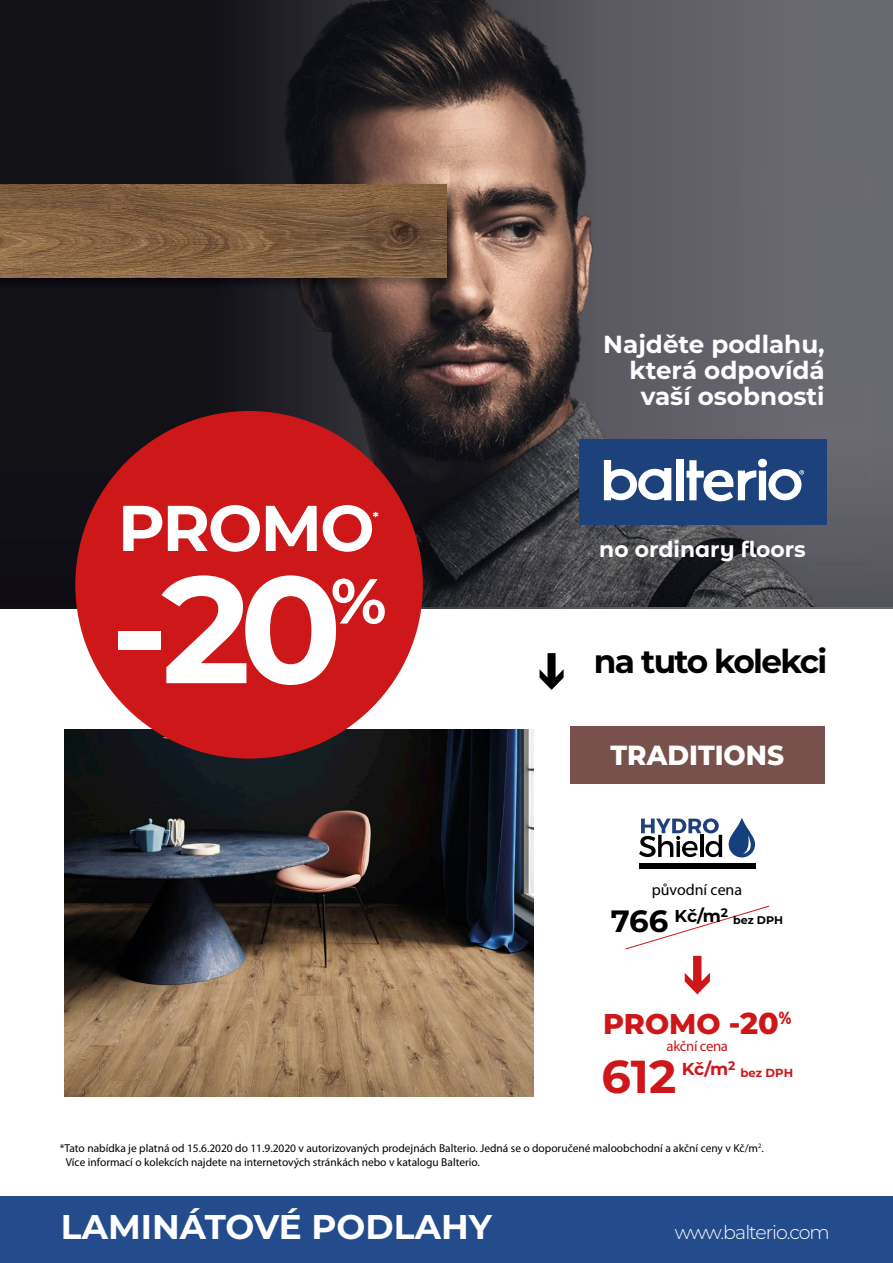
<style>
.page{position:relative;width:893px;height:1263px;background:#fff}
.page>*{position:absolute;margin:0;border:0;box-sizing:border-box;transform-origin:0 0}
.t1{font:700 151.35px "Montserrat";color:#fff}
.t2{font:700 64.5px "Montserrat";letter-spacing:-.03em;color:#fff}
.t3{font:700 63.6px "Montserrat";color:#fff}
.t4{font:700 46.2px "Montserrat";color:#cd1719}
.t5{font:700 34.2px "Montserrat";color:#fff}
.t6{font:700 32.85px "Montserrat";color:#000}
.t7{font:800 28.5px "Montserrat";color:#cd1719}
.t8{font:800 27.6px "Montserrat";color:#fff;scale:.95 1}
.t9{font:700 24.6px/26.1px "Montserrat";color:#fff;text-align:right}
.t10{font:700 21.75px "Montserrat";color:#fff}
.t11{font:300 19.05px "Montserrat";letter-spacing:-.055em;color:#fff}
.t12{font:700 17.25px "Montserrat";color:#000}
.t13{font:700 17.25px "Montserrat";color:#cd1719}
.t14{font:15.9px "Myriad Pro";color:#000}
.t15{font:14.85px "Myriad Pro";letter-spacing:-.025em;color:#cd1719}
.t16{font:700 13.65px "Montserrat";color:#fff}
.t17{font:700 11.7px "Montserrat";letter-spacing:-.005em;color:#cd1719}
.t18{font:11.4px/13.6px "Myriad Pro";color:#000}
.t19{font:700 11.1px "Montserrat";letter-spacing:-.005em;color:#000}
.s1{font-size:30.75px}
.s2{font-size:30.15px}
</style>
<div class="page">
<img style="left:64px;top:729px;width:470px;height:368px">
<svg style="left:0;top:606px;width:893px;height:2px"></svg>
<img style="left:0;top:0;width:871px;height:206px">
<img style="left:871px;top:0;width:22px;height:606px">
<img style="left:430px;top:206px;width:442px;height:400px">
<img style="left:0;top:291px;width:430px;height:315px">
<img style="left:0;top:182px;width:459px;height:109px">
<img style="left:0;top:184px;width:447px;height:94px">
<div style="left:75px;top:411px;width:348px;height:348px;background:#cd1719;border-radius:50%"></div>
<div style="left:0;top:1196px;width:893px;height:67px;background:#244c8d"></div>
<div style="left:570px;top:726px;width:254px;height:58px;background:#78514c"></div>
<svg style="left:729px;top:818px;width:26px;height:39px"></svg>
<svg style="left:639px;top:818px;width:83px;height:39px"></svg>
<div style="left:639px;top:863px;width:116px;height:5px;background:#000"></div>
<svg style="left:685px;top:956px;width:25px;height:38px"></svg>
<svg style="left:625px;top:905px;width:145px;height:45px"></svg>
<div style="left:579px;top:439px;width:247px;height:86px;background:#1d427b"></div>
<div style="left:676px;top:459px;width:8px;height:41px;background:#fff"></div>
<svg style="left:686px;top:459px;width:118px;height:42px"></svg>
<svg style="left:604px;top:460px;width:67px;height:40px"></svg>
<svg style="left:540px;top:653px;width:24px;height:37px"></svg>
<svg style="left:0;top:0;width:4px;height:3px"></svg>
<p class="t2" style="left:118px;top:482px;width:258px">PROMO</p>
<p class="t16" style="left:373px;top:507px;width:7px">*</p>
<p class="t1" style="left:110px;top:520px;width:234px">-20</p>
<p class="t3" style="left:331px;top:555px;width:57px">%</p>
<p class="t9" style="left:603px;top:330px;width:223px">Najděte podlahu, která odpovídá vaší osobnosti</p>
<p class="t10" style="left:599px;top:533px;width:208px">no ordinary floors</p>
<p class="t6" style="left:594px;top:637px;width:235px">na tuto kolekci</p>
<p class="t8" style="left:611px;top:735px;width:184px">TRADITIONS</p>
<p class="t14" style="left:652px;top:881px;width:92px">původní cena</p>
<p class="t12" style="left:611px;top:904px;width:119px"><span class="s1">766</span> Kč/m<sup>2</sup></p>
<p class="t19" style="left:733px;top:912px;width:51px">bez DPH</p>
<p class="t7" style="left:603px;top:1003px;width:190px">PROMO <span class="s2">-20</span><sup>%</sup></p>
<p class="t15" style="left:667px;top:1038px;width:63px">akční cena</p>
<p class="t4" style="left:601px;top:1043px;width:76px">612</p>
<p class="t13" style="left:682px;top:1056px;width:55px">Kč/m<sup>2</sup></p>
<p class="t17" style="left:740px;top:1064px;width:54px">bez DPH</p>
<p class="t18" style="left:66px;top:1141px;width:700px;text-indent:-6px">*Tato nabídka je platná od 15.6.2020 do 11.9.2020 v autorizovaných prodejnách Balterio. Jedná se o doporučené maloobchodní a akční ceny v Kč/m<sup>2</sup>.<br>Více informací o kolekcích najdete na internetových stránkách nebo v katalogu Balterio.</p>
<p class="t5" style="left:61px;top:1202px;width:432px">LAMINÁTOVÉ PODLAHY</p>
<p class="t11" style="left:675px;top:1219px;width:157px">www.balterio.com</p>
</div>
